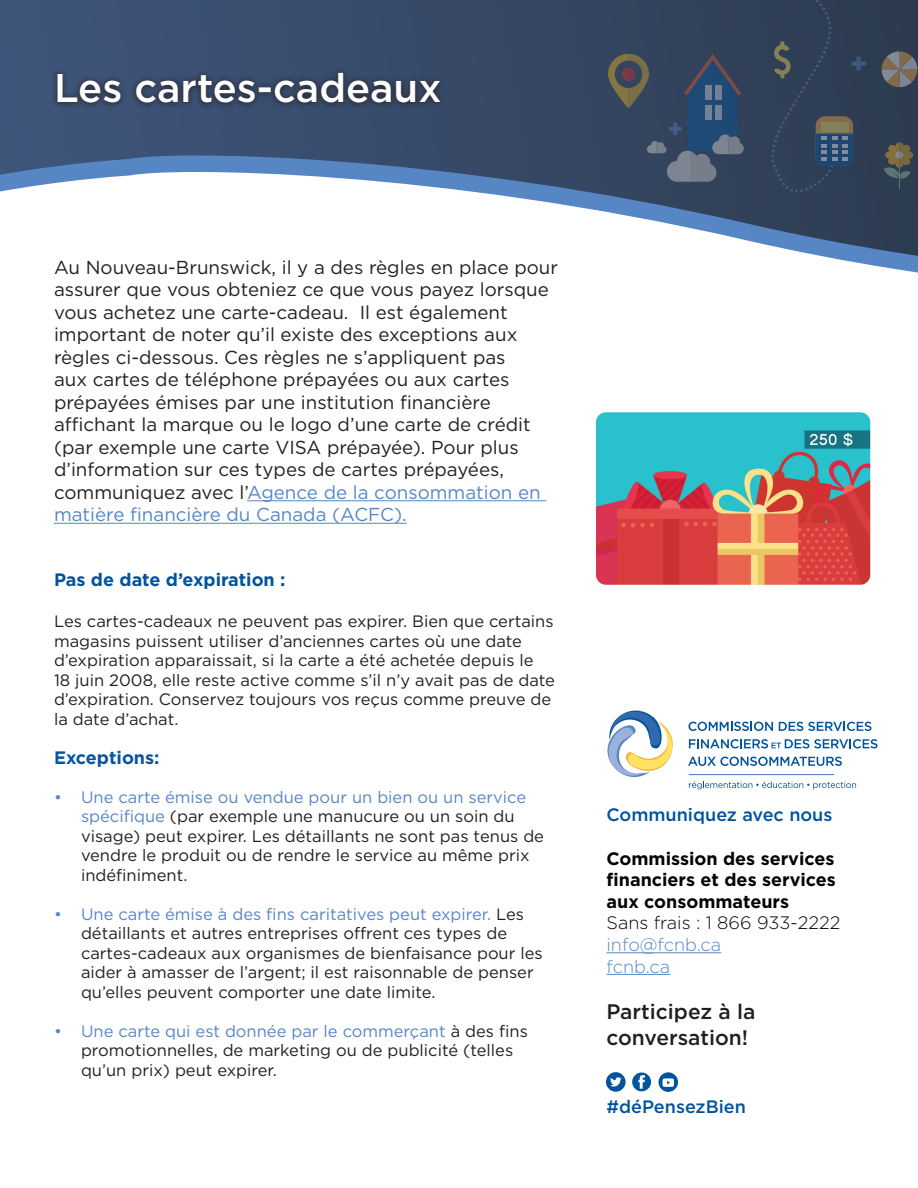
<style>
.page{position:relative;width:918px;height:1188px;background:#fff}
.page>*{position:absolute;margin:0;border:0;box-sizing:border-box;transform-origin:0 0}
.Paragraph_Style_1{font:500 39.9px "Gotham";color:#fff}
.t1{font:500 21px/25.2px "Gotham";color:#231f20}
.Body_Copy{font:18.75px/22.5px "Gotham";color:#231f20}
.t2{font:700 18px/21.6px "Gotham";color:#040503;text-align:justify}
.t3{font:500 18px "Gotham";color:#01539e}
.t4{font:300 18px "Gotham";color:#040503}
.Body_Copy-2{font:700 18px "Gotham";color:#01539e}
.t5{font:300 18px/21.6px "Gotham";color:#5786c5}
.Body_Copy-3{font:700 18px "Gotham";color:#08559f}
.Body_Copy-4{font:16.5px/19.5px "Gotham";color:#231f20}
.s1{color:#5786c5}
</style>
<div class="page">
<hr style="left:607px;top:953px;width:114px;height:1px;background:#5786c5">
<hr style="left:607px;top:974px;width:63px;height:1px;background:#5786c5">
<div style="left:632px;top:1072px;width:19px;height:19px;background:#01559d;border-radius:50%"></div>
<svg style="left:638px;top:1075px;width:7px;height:14px"></svg>
<svg style="left:689px;top:781px;width:167px;height:8px"></svg>
<svg style="left:688px;top:722px;width:85px;height:9px"></svg>
<svg style="left:779px;top:722px;width:93px;height:9px"></svg>
<svg style="left:689px;top:739px;width:189px;height:10px"></svg>
<svg style="left:688px;top:757px;width:154px;height:9px"></svg>
<hr style="left:689px;top:774px;width:145px;height:1px;background:#6084c3">
<svg style="left:608px;top:711px;width:65px;height:66px"></svg>
<div style="left:659px;top:1072px;width:19px;height:20px;background:#01539e;border-radius:50%"></div>
<svg style="left:662px;top:1078px;width:12px;height:9px"></svg>
<div style="left:606px;top:1072px;width:20px;height:20px;background:#01539e;border-radius:50%"></div>
<svg style="left:610px;top:1077px;width:12px;height:10px"></svg>
<div style="left:0;top:0;width:918px;height:362px;background:#394d6e"></div>
<svg style="left:558px;top:0;width:360px;height:133px"></svg>
<div style="left:51px;top:66px;width:396px;height:44px;background:#231f20;opacity:.78"></div>
<svg style="left:0;top:133px;width:918px;height:229px;background:#c3cad5"></svg>
<hr style="left:247px;top:500px;width:299px;height:1px;background:#5786c5">
<hr style="left:54px;top:523px;width:353px;height:1px;background:#5786c5">
<img style="left:596px;top:412px;width:275px;height:173px">
<p class="Paragraph_Style_1" style="left:54px;top:62px;width:389px">Les cartes-cadeaux</p>
<p class="Body_Copy" style="left:54px;top:256px;width:506px">Au Nouveau-Brunswick, il y a des règles en place pour assurer que vous obteniez ce que vous payez lorsque vous achetez une carte-cadeau. Il est également important de noter qu’il existe des exceptions aux règles ci-dessous. Ces règles ne s’appliquent pas<br>aux cartes de téléphone prépayées ou aux cartes prépayées émises par une institution financière affichant la marque ou le logo d’une carte de crédit (par exemple une carte VISA prépayée). Pour plus d’information sur ces types de cartes prépayées, communiquez avec l’<span class="s1">Agence de la consommation en matière financière du Canada (ACFC).</span></p>
<p class="Body_Copy-2" style="left:54px;top:568px;width:233px">Pas de date d’expiration :</p>
<p class="Body_Copy-4" style="left:54px;top:611px;width:503px">Les cartes-cadeaux ne peuvent pas expirer. Bien que certains magasins puissent utiliser d’anciennes cartes où une date d’expiration apparaissait, si la carte a été achetée depuis le<br>18 juin 2008, elle reste active comme s’il n’y avait pas de date d’expiration. Conservez toujours vos reçus comme preuve de la date d’achat.</p>
<p class="Body_Copy-3" style="left:54px;top:745px;width:107px">Exceptions:</p>
<p class="Body_Copy-4" style="left:81px;top:787px;width:465px;text-indent:-27px"><span class="s1">• Une carte émise ou vendue pour un bien ou un service spécifique</span> (par exemple une manucure ou un soin du visage) peut expirer. Les détaillants ne sont pas tenus de vendre le produit ou de rendre le service au même prix indéfiniment.</p>
<p class="Body_Copy-4" style="left:81px;top:904px;width:463px;text-indent:-27px"><span class="s1">• Une carte émise à des fins caritatives peut expirer.</span> Les détaillants et autres entreprises offrent ces types de cartes-cadeaux aux organismes de bienfaisance pour les aider à amasser de l’argent; il est raisonnable de penser qu’elles peuvent comporter une date limite.</p>
<p class="Body_Copy-4" style="left:81px;top:1021px;width:448px;text-indent:-27px"><span class="s1">• Une carte qui est donnée par le commerçant</span> à des fins promotionnelles, de marketing ou de publicité (telles qu’un prix) peut expirer.</p>
<p class="t3" style="left:607px;top:803px;width:228px">Communiquez avec nous</p>
<p class="t2" style="left:607px;top:847px;width:231px">Commission des services financiers et des services aux consommateurs</p>
<p class="t4" style="left:607px;top:912px;width:235px">Sans frais : 1 866 933-2222</p>
<p class="t5" style="left:607px;top:933px;width:116px">info@fcnb.ca fcnb.ca</p>
<p class="t1" style="left:607px;top:999px;width:150px">Participez à la conversation!</p>
<p class="t3" style="left:606px;top:1094px;width:141px">#déPensezBien</p>
</div>
